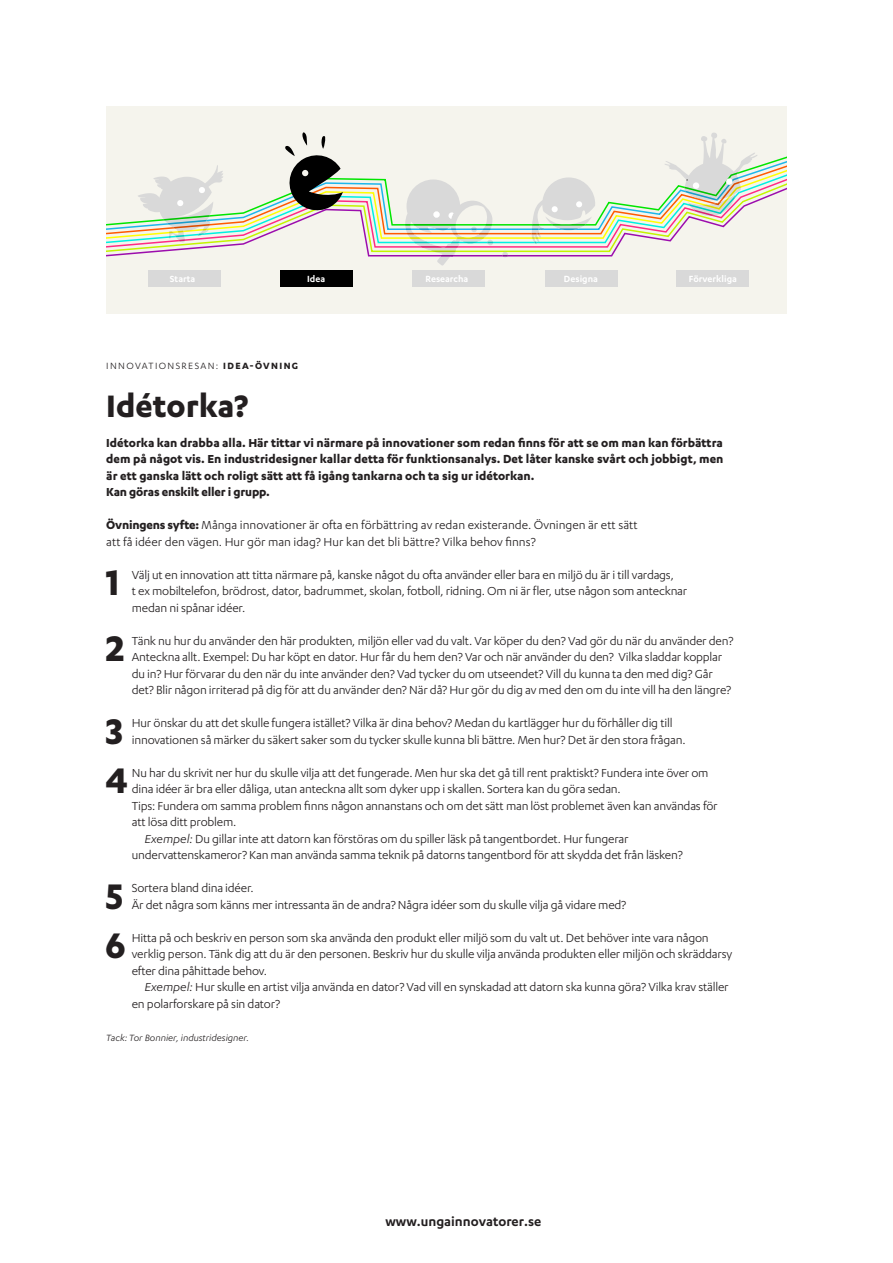
<style>
.page{position:relative;width:893px;height:1263px;background:#fff}
.page>*{position:absolute;margin:0;border:0;box-sizing:border-box;transform-origin:0 0}
.UI_övning{font:700 41.25px "Karbon";color:#231f20}
.UI_Rubrik_28_p{font:700 36px "Karbon";color:#231f20}
.t1{font:600 15px "Karbon";color:#231f20}
.UI_övning-2{font:13.5px/16.5px "Karbon";letter-spacing:-.015em;color:#231f20}
.UI_Ingress_2{font:700 13.5px/16.5px "Karbon";color:#231f20;text-align:justify}
.UI_Ingress_2-2{font:13.5px "Karbon";color:#231f20}
.UI_Bröd{font:13.5px "Karbon";color:#231f20}
._5_Bildtext{font:italic 10.5px "Karbon";color:#231f20}
.UI_Rubrik_28_p-2{font:10.5px "Karbon";letter-spacing:.13em;color:#231f20}
.t2{font:600 10.35px "Karbon";color:#fff}
.s1{font-weight:700}
.s2{font-style:italic}
</style>
<div class="page">
<div style="left:106px;top:106px;width:681px;height:207px;background:#f5f4ed"></div>
<svg style="left:343px;top:177px;width:444px;height:5px"></svg>
<svg style="left:106px;top:186px;width:681px;height:71px"></svg>
<div style="left:280px;top:270px;width:72px;height:17px;background:#000"></div>
<div style="left:148px;top:270px;width:73px;height:17px;background:#d9d9d9"></div>
<div style="left:545px;top:270px;width:72px;height:17px;background:#d9d9d9"></div>
<div style="left:677px;top:270px;width:72px;height:17px;background:#d9d9d9"></div>
<svg style="left:285px;top:133px;width:58px;height:81px"></svg>
<img style="left:664px;top:133px;width:93px;height:83px">
<div style="left:726px;top:178px;width:7px;height:7px;background:#fff;border-radius:50%"></div>
<div style="left:693px;top:182px;width:6px;height:7px;background:#fff;border-radius:50%"></div>
<svg style="left:138px;top:165px;width:85px;height:77px"></svg>
<svg style="left:532px;top:177px;width:63px;height:67px"></svg>
<svg style="left:502px;top:252px;width:6px;height:5px"></svg>
<svg style="left:405px;top:179px;width:88px;height:86px"></svg>
<div style="left:412px;top:270px;width:73px;height:17px;background:#d9d9d9"></div>
<p class="t2" style="left:170px;top:273px;width:27px">Starta</p>
<p class="t2" style="left:307px;top:273px;width:20px">Idea</p>
<p class="t2" style="left:425px;top:273px;width:44px">Researcha</p>
<p class="t2" style="left:564px;top:273px;width:35px">Designa</p>
<p class="t2" style="left:689px;top:273px;width:50px">Förverkliga</p>
<p class="UI_Rubrik_28_p-2" style="left:106px;top:360px;width:193px">INNOVATIONSRESAN: <span class="s1">IDEA-ÖVNING</span></p>
<p class="UI_Rubrik_28_p" style="left:106px;top:386px;width:143px">Idétorka?</p>
<p class="UI_Ingress_2" style="left:106px;top:434px;width:619px">Idétorka kan drabba alla. Här tittar vi närmare på innovationer som redan finns för att se om man kan förbättra dem på något vis. En industridesigner kallar detta för funktionsanalys. Det låter kanske svårt och jobbigt, men är ett ganska lätt och roligt sätt att få igång tankarna och ta sig ur idétorkan.</p>
<p class="UI_Ingress_2" style="left:106px;top:483px;width:165px">Kan göras enskilt eller i grupp.</p>
<p class="UI_Ingress_2-2" style="left:106px;top:518px;width:533px"><span class="s1">Övningens syfte:</span> Många innovationer är ofta en förbättring av redan existerande. Övningen är ett sätt</p>
<p class="UI_Bröd" style="left:106px;top:534px;width:431px">att få idéer den vägen. Hur gör man idag? Hur kan det bli bättre? Vilka behov finns?</p>
<p class="UI_övning" style="left:105px;top:559px;width:15px">1</p>
<p class="UI_övning-2" style="left:132px;top:566px;width:557px">Välj ut en innovation att titta närmare på, kanske något du ofta använder eller bara en miljö du är i till vardags,<br>t ex mobiltelefon, brödrost, dator, badrummet, skolan, fotboll, ridning. Om ni är fler, utse någon som antecknar medan ni spånar idéer.</p>
<p class="UI_övning" style="left:106px;top:625px;width:20px">2</p>
<p class="UI_övning-2" style="left:132px;top:632px;width:603px">Tänk nu hur du använder den här produkten, miljön eller vad du valt. Var köper du den? Vad gör du när du använder den?<br>Anteckna allt. Exempel: Du har köpt en dator. Hur får du hem den? Var och när använder du den? Vilka sladdar kopplar du in? Hur förvarar du den när du inte använder den? Vad tycker du om utseendet? Vill du kunna ta den med dig? Går det? Blir någon irriterad på dig för att du använder den? När då? Hur gör du dig av med den om du inte vill ha den längre?</p>
<p class="UI_övning" style="left:105px;top:708px;width:19px">3</p>
<p class="UI_övning-2" style="left:132px;top:714px;width:555px">Hur önskar du att det skulle fungera istället? Vilka är dina behov? Medan du kartlägger hur du förhåller dig till innovationen så märker du säkert saker som du tycker skulle kunna bli bättre. Men hur? Det är den stora frågan.</p>
<p class="UI_övning" style="left:105px;top:757px;width:25px">4</p>
<p class="UI_övning-2" style="left:132px;top:764px;width:578px">Nu har du skrivit ner hur du skulle vilja att det fungerade. Men hur ska det gå till rent praktiskt? Fundera inte över om</p>
<p class="UI_övning-2" style="left:132px;top:780px;width:490px">dina idéer är bra eller dåliga, utan anteckna allt som dyker upp i skallen. Sortera kan du göra sedan.</p>
<p class="UI_övning-2" style="left:132px;top:797px;width:587px">Tips: Fundera om samma problem finns någon annanstans och om det sätt man löst problemet även kan användas för</p>
<p class="UI_övning-2" style="left:132px;top:813px;width:106px">att lösa ditt problem.</p>
<p class="UI_övning-2" style="left:145px;top:830px;width:485px"><span class="s2">Exempel:</span> Du gillar inte att datorn kan förstöras om du spiller läsk på tangentbordet. Hur fungerar</p>
<p class="UI_övning-2" style="left:132px;top:846px;width:552px">undervattenskameror? Kan man använda samma teknik på datorns tangentbord för att skydda det från läsken?</p>
<p class="UI_övning" style="left:106px;top:873px;width:19px">5</p>
<p class="UI_övning-2" style="left:132px;top:879px;width:496px">Sortera bland dina idéer.<br>Är det några som känns mer intressanta än de andra? Några idéer som du skulle vilja gå vidare med?</p>
<p class="UI_övning" style="left:105px;top:922px;width:21px">6</p>
<p class="UI_övning-2" style="left:132px;top:929px;width:578px">Hitta på och beskriv en person som ska använda den produkt eller miljö som du valt ut. Det behöver inte vara någon</p>
<p class="UI_övning-2" style="left:132px;top:945px;width:602px">verklig person. Tänk dig att du är den personen. Beskriv hur du skulle vilja använda produkten eller miljön och skräddarsy</p>
<p class="UI_övning-2" style="left:132px;top:962px;width:137px">efter dina påhittade behov.</p>
<p class="UI_övning-2" style="left:145px;top:978px;width:586px"><span class="s2">Exempel:</span> Hur skulle en artist vilja använda en dator? Vad vill en synskadad att datorn ska kunna göra? Vilka krav ställer</p>
<p class="UI_övning-2" style="left:132px;top:995px;width:150px">en polarforskare på sin dator?</p>
<p class="_5_Bildtext" style="left:106px;top:1032px;width:144px">Tack: Tor Bonnier, industridesigner.</p>
<p class="t1" style="left:386px;top:1212px;width:157px">www.ungainnovatorer.se</p>
</div>
